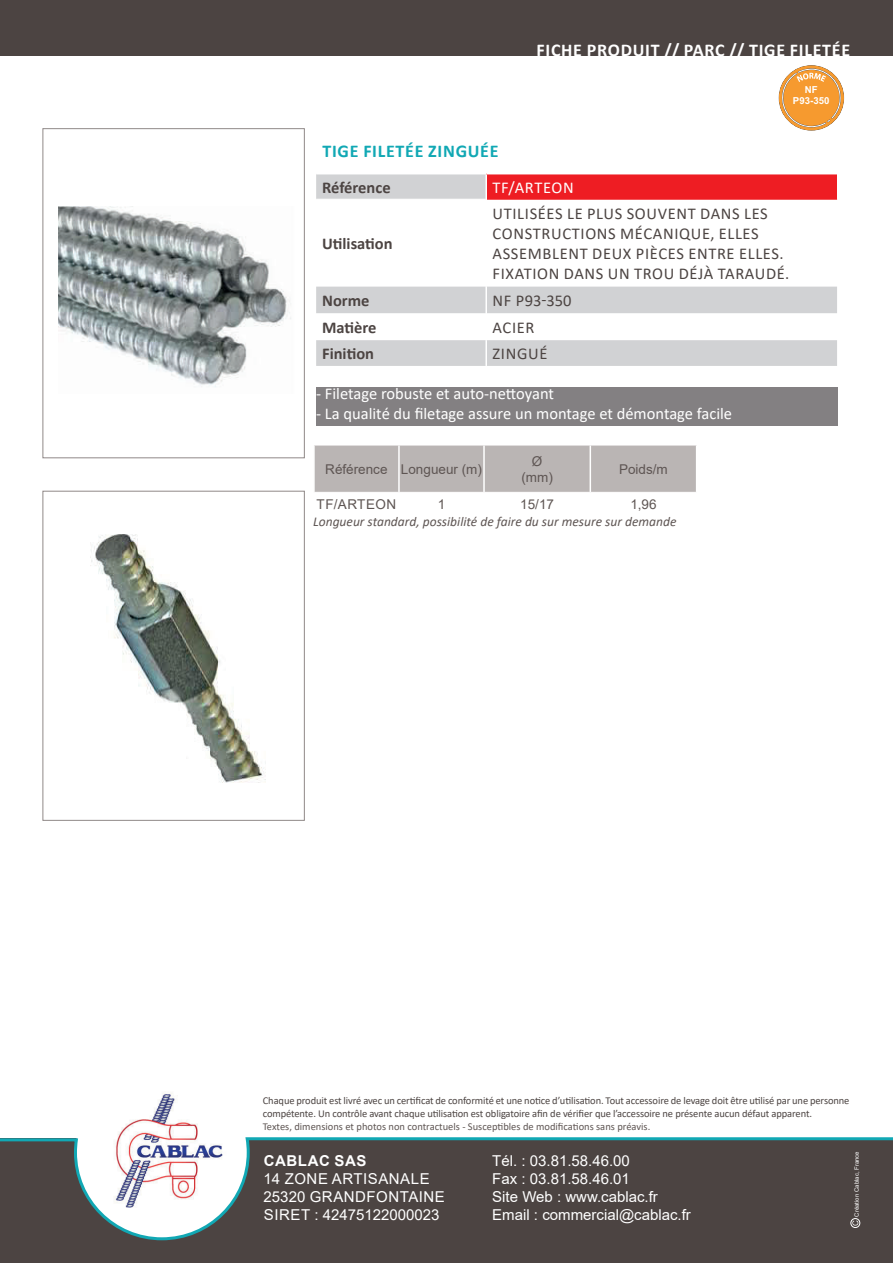
<style>
.page{position:relative;width:893px;height:1263px;background:#fff}
.page>*{position:absolute;margin:0;border:0;box-sizing:border-box;transform-origin:0 0}
.t1{font:700 18px "Calibri";letter-spacing:.04em;color:#fff}
.t2{font:700 18px "Calibri";letter-spacing:.04em;color:#11a8b4}
.t3{font:16.5px/19.8px "Calibri";letter-spacing:.04em;color:#4c4442}
.t4{font:16.5px "Calibri";color:#fff}
.t5{font:700 16.5px "Calibri";color:#4c4442}
.t6{font:16.5px "Calibri";letter-spacing:.04em;color:#fff}
.t7{font:15px/18px "Arial";color:#fff}
.t8{font:15px/18px "Arial";letter-spacing:.035em;color:#fff}
.t9{font:700 15px "Arial";letter-spacing:.035em;color:#fff}
.t10{font:italic 13.5px "Calibri";color:#5e5553}
.t11{font:13.5px/16.2px "Arial";color:#5e5553;text-align:center}
.t12{font:13.5px "Arial";letter-spacing:.035em;color:#5e5553}
.t13{font:10.5px/12.6px "Calibri";letter-spacing:-.01em;color:#4c4442}
.t14{font:10.5px "Calibri";color:#5e5553}
.t15{font:700 9.6px/11.6px "Arial";color:#fff;text-align:center}
.t16{font:6px "Arial";color:#fff}
</style>
<div class="page">
<div style="left:0;top:1138px;width:893px;height:125px;background:#4c4442"></div>
<img style="left:118px;top:1093px;width:80px;height:43px">
<div style="left:0;top:0;width:893px;height:55px;background:#4c4442"></div>
<svg style="left:0;top:1136px;width:893px;height:105px"></svg>
<div style="left:850px;top:1218px;width:10px;height:10px;border:1px solid #fff;border-radius:50%"></div>
<svg style="left:852px;top:1220px;width:6px;height:5px"></svg>
<img style="left:58px;top:207px;width:233px;height:180px">
<div style="left:43px;top:128px;width:262px;height:330px;border:1px solid #908988"></div>
<img style="left:90px;top:534px;width:176px;height:249px">
<div style="left:43px;top:491px;width:262px;height:330px;border:1px solid #908988"></div>
<svg style="left:316px;top:174px;width:521px;height:192px"></svg>
<div style="left:486px;top:174px;width:351px;height:25px;background:#ee1d23"></div>
<hr style="left:316px;top:199px;width:169px;height:1px;background:#fff">
<hr style="left:487px;top:199px;width:350px;height:1px;background:#ee1d23">
<hr style="left:485px;top:174px;width:2px;height:25px;background:#fff">
<hr style="left:485px;top:199px;width:2px;height:88px;background:#fff">
<hr style="left:485px;top:287px;width:2px;height:26px;background:#fff">
<hr style="left:485px;top:313px;width:2px;height:27px;background:#fff">
<hr style="left:485px;top:340px;width:2px;height:26px;background:#fff">
<div style="left:314px;top:446px;width:382px;height:46px;background:#bab5b4"></div>
<div style="left:316px;top:387px;width:522px;height:38px;background:#838082"></div>
<svg style="left:779px;top:65px;width:65px;height:66px"></svg>
<h1 class="t1" style="left:536px;top:37px;width:315px">FICHE PRODUIT // PARC // TIGE FILETÉE</h1>
<h1 class="t2" style="left:322px;top:138px;width:178px">TIGE FILETÉE ZINGUÉE</h1>
<h2 class="t5" style="left:322px;top:175px;width:70px">Référence</h2>
<h2 class="t6" style="left:493px;top:176px;width:83px">TF/ARTEON</h2>
<p class="t15" style="left:793px;top:84px;width:38px">NF<br>P93-350</p>
<h2 class="t5" style="left:322px;top:232px;width:72px">Utilisation</h2>
<h2 class="t3" style="left:493px;top:204px;width:298px">UTILISÉES LE PLUS SOUVENT DANS LES CONSTRUCTIONS MÉCANIQUE, ELLES ASSEMBLENT DEUX PIÈCES ENTRE ELLES.<br>FIXATION DANS UN TROU DÉJÀ TARAUDÉ.</h2>
<h2 class="t5" style="left:322px;top:289px;width:49px">Norme</h2>
<h2 class="t3" style="left:493px;top:290px;width:80px">NF P93-350</h2>
<h2 class="t5" style="left:322px;top:316px;width:56px">Matière</h2>
<h2 class="t3" style="left:493px;top:317px;width:43px">ACIER</h2>
<h2 class="t5" style="left:322px;top:342px;width:53px">Finition</h2>
<h2 class="t3" style="left:493px;top:343px;width:56px">ZINGUÉ</h2>
<h2 class="t4" style="left:316px;top:382px;width:239px">- Filetage robuste et auto-nettoyant</h2>
<h2 class="t4" style="left:316px;top:402px;width:418px">- La qualité du filetage assure un montage et démontage facile</h2>
<p class="t11" style="left:325px;top:461px;width:158px">Référence Longueur (m)</p>
<p class="t11" style="left:521px;top:453px;width:33px">Ø (mm)</p>
<p class="t11" style="left:619px;top:461px;width:50px">Poids/m</p>
<p class="t12" style="left:317px;top:495px;width:81px">TF/ARTEON</p>
<p class="t11" style="left:438px;top:496px;width:9px">1</p>
<p class="t11" style="left:520px;top:496px;width:35px">15/17</p>
<p class="t11" style="left:630px;top:496px;width:28px">1,96</p>
<p class="t10" style="left:313px;top:512px;width:365px">Longueur standard, possibilité de faire du sur mesure sur demande</p>
<p class="t13" style="left:263px;top:1094px;width:588px">Chaque produit est livré avec un certificat de conformité et une notice d’utilisation. Tout accessoire de levage doit être utilisé par une personne compétente. Un contrôle avant chaque utilisation est obligatoire afin de vérifier que l’accessoire ne présente aucun défaut apparent.</p>
<p class="t14" style="left:263px;top:1119px;width:389px">Textes, dimensions et photos non contractuels - Susceptibles de modifications sans préavis.</p>
<h3 class="t9" style="left:264px;top:1150px;width:104px">CABLAC SAS</h3>
<h3 class="t8" style="left:264px;top:1169px;width:183px">14 ZONE ARTISANALE<br>25320 GRANDFONTAINE<br>SIRET : 42475122000023</h3>
<h3 class="t7" style="left:492px;top:1151px;width:200px">Tél. : 03.81.58.46.00<br>Fax : 03.81.58.46.01<br>Site Web : www.cablac.fr<br>Email : commercial@cablac.fr</h3>
<p class="t16" style="left:853px;top:1216px;width:67px;rotate:-90deg">Création Cablac, France</p>
</div>
